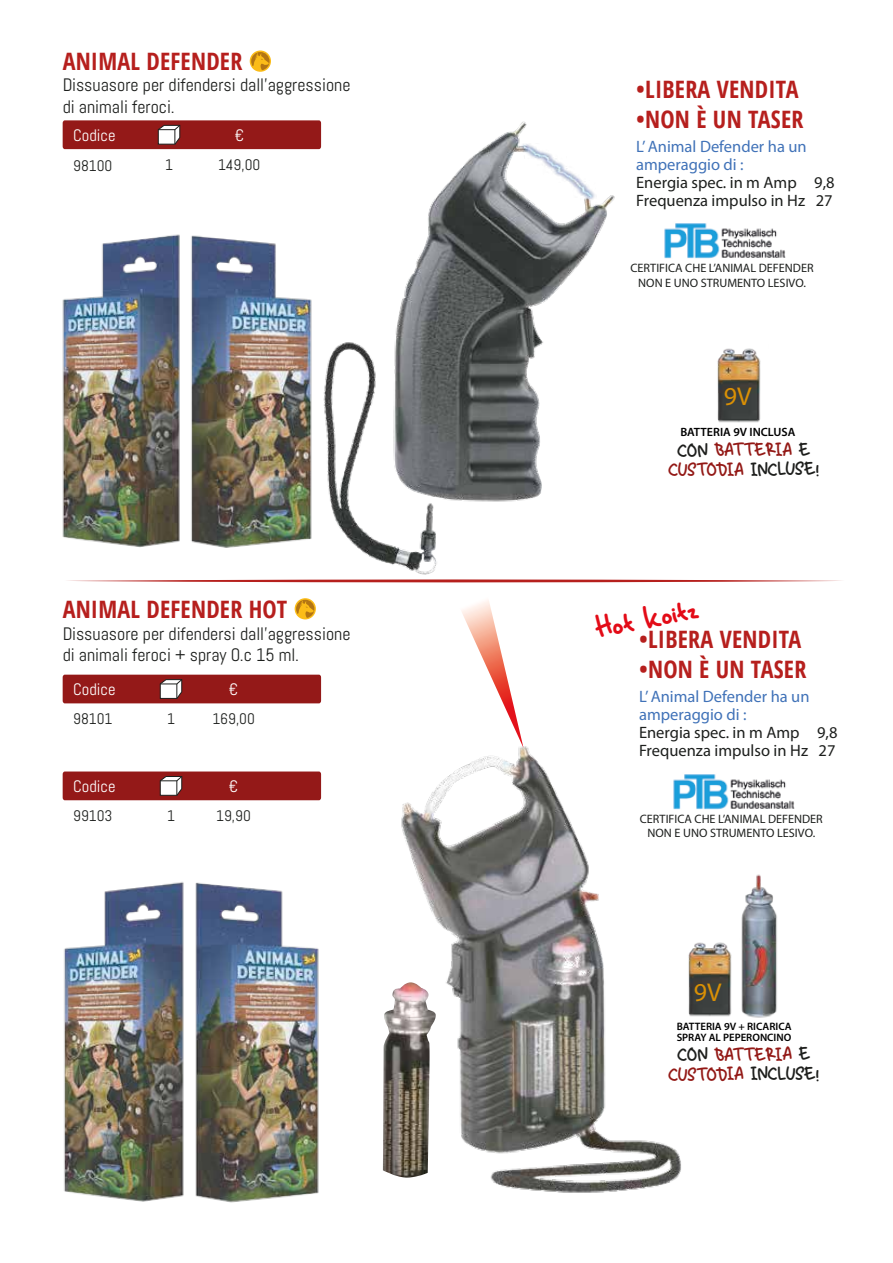
<style>
.page{position:relative;width:893px;height:1263px;background:#fff}
.page>*{position:absolute;margin:0;border:0;box-sizing:border-box;transform-origin:0 0}
.t1{font:32.25px "Stay Kids";color:#e30b17}
.t2{font:25.8px "Myriad Pro";color:#da9005}
.t3{font:700 24px "Open Sans Condensed";letter-spacing:.01em;color:#b61f1d}
.t4{font:19.5px/19px "Stay Kids";color:#931916;text-align:center}
.t5{font:18px/21.6px "Abel";color:#1d1f1d}
.t6{font:16.5px/18px "Myriad Pro";color:#1d1f1d}
.t7{font:16.5px/18px "Myriad Pro";color:#4072b8}
.t8{font:16.5px "Abel";color:#fff}
.t9{font:15.3px "Abel";color:#1d1f1d}
.t10{font:12.15px/14.7px "Myriad Pro";color:#1d1f1d;text-align:center}
.t11{font:600 12px "Myriad Pro";color:#010101}
.t12{font:600 10.8px/10.8px "Myriad Pro";color:#010101}
.s1{color:#1d1e1c}
</style>
<div class="page">
<img style="left:401px;top:746px;width:280px;height:447px">
<img style="left:404px;top:982px;width:32px;height:195px">
<svg style="left:457px;top:600px;width:67px;height:148px"></svg>
<img style="left:318px;top:121px;width:281px;height:454px">
<img style="left:508px;top:133px;width:107px;height:101px">
<img style="left:264px;top:211px;width:131px;height:353px">
<img style="left:62px;top:234px;width:202px;height:314px">
<img style="left:270px;top:859px;width:134px;height:340px">
<img style="left:64px;top:882px;width:206px;height:321px">
<img style="left:717px;top:348px;width:44px;height:75px">
<img style="left:664px;top:223px;width:122px;height:36px">
<svg style="left:250px;top:51px;width:21px;height:21px"></svg>
<svg style="left:251px;top:52px;width:19px;height:18px"></svg>
<svg style="left:63px;top:120px;width:258px;height:29px;background:#982524"></svg>
<svg style="left:295px;top:598px;width:21px;height:21px"></svg>
<svg style="left:296px;top:600px;width:18px;height:18px"></svg>
<img style="left:677px;top:866px;width:100px;height:159px">
<div style="left:63px;top:675px;width:258px;height:28px;background:#941918"></div>
<svg style="left:63px;top:771px;width:258px;height:29px;background:#982625"></svg>
<img style="left:671px;top:772px;width:124px;height:40px">
<svg style="left:68px;top:579px;width:773px;height:3px"></svg>
<h3 class="t3" style="left:63px;top:44px;width:181px">ANIMAL DEFENDER</h3>
<p class="t5" style="left:63px;top:74px;width:289px">Dissuasore per difendersi dall'aggressione di animali feroci.</p>
<p class="t8" style="left:73px;top:124px;width:44px">Codice</p>
<p class="t8" style="left:235px;top:124px;width:11px">€</p>
<p class="t9" style="left:73px;top:156px;width:41px">98100</p>
<p class="t9" style="left:165px;top:155px;width:9px">1</p>
<p class="t9" style="left:218px;top:155px;width:44px">149,00</p>
<h3 class="t3" style="left:63px;top:593px;width:226px">ANIMAL DEFENDER HOT</h3>
<p class="t5" style="left:63px;top:623px;width:289px">Dissuasore per difendersi dall'aggressione di animali feroci + spray O.c 15 ml.</p>
<p class="t8" style="left:73px;top:679px;width:44px">Codice</p>
<p class="t8" style="left:229px;top:679px;width:11px">€</p>
<p class="t9" style="left:73px;top:709px;width:41px">98101</p>
<p class="t9" style="left:167px;top:709px;width:9px">1</p>
<p class="t9" style="left:212px;top:709px;width:44px">169,00</p>
<p class="t8" style="left:73px;top:776px;width:44px">Codice</p>
<p class="t8" style="left:229px;top:776px;width:11px">€</p>
<p class="t9" style="left:73px;top:806px;width:41px">99103</p>
<p class="t9" style="left:167px;top:806px;width:9px">1</p>
<p class="t9" style="left:216px;top:806px;width:36px">19,90</p>
<h3 class="t3" style="left:636px;top:73px;width:164px">•LIBERA VENDITA</h3>
<h3 class="t3" style="left:636px;top:103px;width:169px">•NON È UN TASER</h3>
<p class="t7" style="left:636px;top:138px;width:172px">L’Animal Defender ha un amperaggio di :</p>
<p class="t6" style="left:636px;top:174px;width:200px">Energia spec. in m Amp 9,8<br>Frequenza impulso in Hz 27</p>
<p class="t10" style="left:631px;top:260px;width:185px">CERTIFICA CHE L’ANIMAL DEFENDER<br>NON E UNO STRUMENTO LESIVO.</p>
<h2 class="t2" style="left:724px;top:380px;width:29px">9V</h2>
<p class="t11" style="left:680px;top:425px;width:116px">BATTERIA 9V INCLUSA</p>
<p class="t4" style="left:668px;top:442px;width:153px;rotate:-1deg"><span class="s1">CON</span> BATTERIA <span class="s1">E<br></span>CUSTODIA <span class="s1">INCLUSE!</span></p>
<h1 class="t1" style="left:592px;top:609px;width:106px;rotate:-11deg">Hot Koitz</h1>
<h3 class="t3" style="left:639px;top:622px;width:164px">•LIBERA VENDITA</h3>
<h3 class="t3" style="left:639px;top:652px;width:169px">•NON È UN TASER</h3>
<p class="t7" style="left:639px;top:687px;width:172px">L’Animal Defender ha un amperaggio di :</p>
<p class="t6" style="left:639px;top:723px;width:200px">Energia spec. in m Amp 9,8<br>Frequenza impulso in Hz 27</p>
<p class="t10" style="left:640px;top:811px;width:185px">CERTIFICA CHE L’ANIMAL DEFENDER<br>NON E UNO STRUMENTO LESIVO.</p>
<h2 class="t2" style="left:694px;top:976px;width:29px">9V</h2>
<p class="t12" style="left:677px;top:1021px;width:116px">BATTERIA 9V + RICARICA<br>SPRAY AL PEPERONCINO</p>
<p class="t4" style="left:668px;top:1046px;width:153px;rotate:-1deg"><span class="s1">CON</span> BATTERIA <span class="s1">E<br></span>CUSTODIA <span class="s1">INCLUSE!</span></p>
</div>
